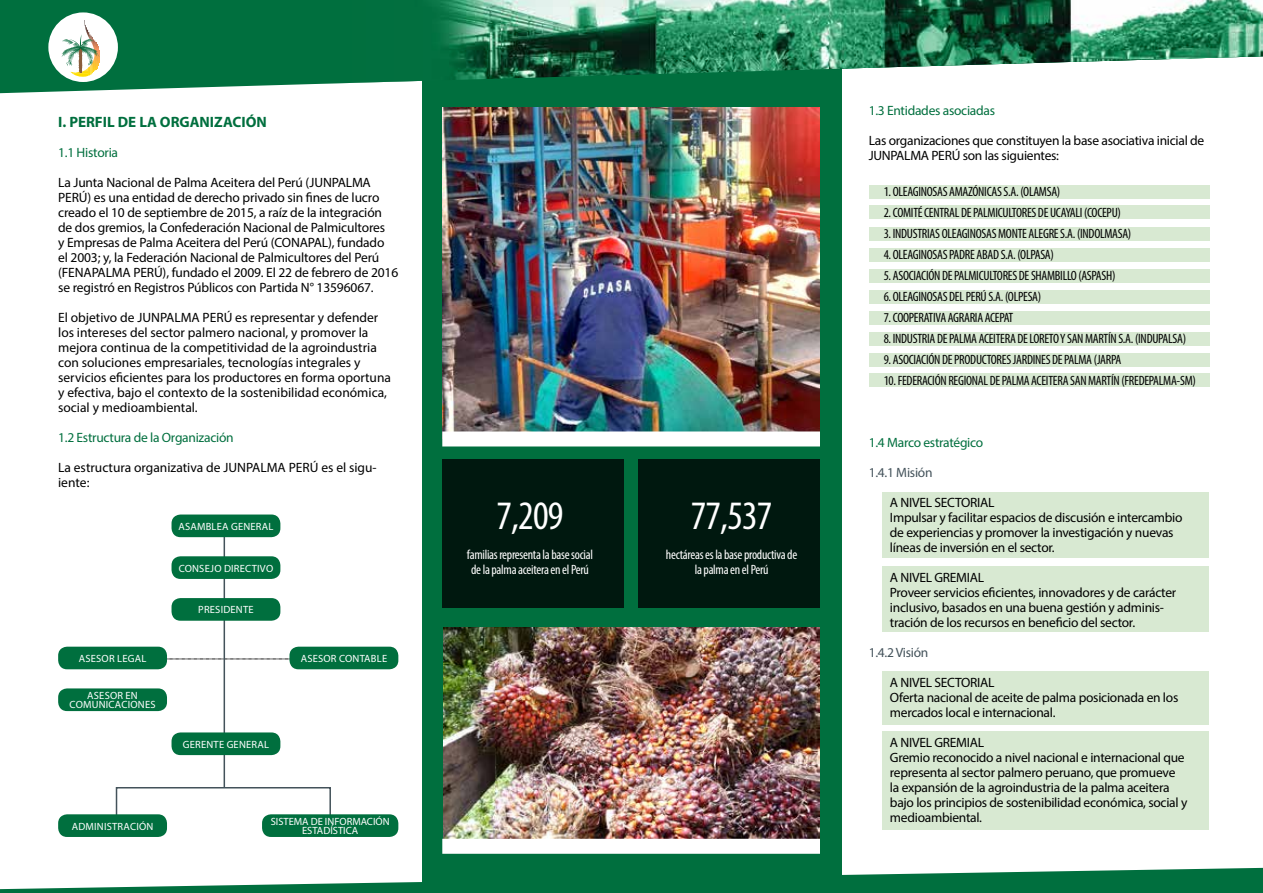
<style>
.page{position:relative;width:1263px;height:893px;background:#fff}
.page>*{position:absolute;margin:0;border:0;box-sizing:border-box;transform-origin:0 0}
.t1{font:condensed 40.5px "Myriad Pro";letter-spacing:-.02em;color:#fff}
.t2{font:700 15px "Myriad Pro";color:#006f3e}
.t3{font:13.5px/15px "Myriad Pro";letter-spacing:-.015em;color:#000}
.t4{font:condensed 13.5px "Myriad Pro";letter-spacing:-.02em;color:#000}
.t5{font:condensed 13.5px/15px "Myriad Pro";letter-spacing:-.02em;color:#fff;text-align:center}
.t6{font:13.5px "Myriad Pro";letter-spacing:-.02em;color:#006f3e}
.t7{font:13.5px "Myriad Pro";letter-spacing:-.02em;color:#43525a}
.t8{font:10.5px "Myriad Pro";letter-spacing:.02em;color:#fff}
</style>
<div class="page">
<div style="left:882px;top:493px;width:326px;height:65px;background:#d8e9d2"></div>
<div style="left:882px;top:566px;width:326px;height:65px;background:#d8e9d2"></div>
<div style="left:882px;top:671px;width:326px;height:54px;background:#d8e9d2"></div>
<div style="left:882px;top:731px;width:326px;height:98px;background:#d8e9d2"></div>
<div style="left:422px;top:1px;width:419px;height:891px;background:#006f3e"></div>
<div style="left:442px;top:459px;width:182px;height:149px;background:#00180f"></div>
<div style="left:638px;top:459px;width:182px;height:149px;background:#00180f"></div>
<div style="left:869px;top:185px;width:340px;height:14px;background:#d8e9d2"></div>
<div style="left:869px;top:205px;width:340px;height:14px;background:#d8e9d2"></div>
<div style="left:869px;top:227px;width:340px;height:14px;background:#d8e9d2"></div>
<div style="left:869px;top:248px;width:340px;height:14px;background:#d8e9d2"></div>
<div style="left:869px;top:269px;width:340px;height:14px;background:#d8e9d2"></div>
<div style="left:869px;top:290px;width:340px;height:14px;background:#d8e9d2"></div>
<div style="left:869px;top:311px;width:340px;height:14px;background:#d8e9d2"></div>
<div style="left:869px;top:332px;width:340px;height:14px;background:#d8e9d2"></div>
<div style="left:869px;top:353px;width:340px;height:14px;background:#d8e9d2"></div>
<div style="left:869px;top:373px;width:340px;height:14px;background:#d8e9d2"></div>
<svg style="left:167px;top:658px;width:122px;height:2px"></svg>
<svg style="left:115px;top:786px;width:216px;height:34px"></svg>
<hr style="left:224px;top:526px;width:1px;height:262px;background:#43525a">
<div style="left:172px;top:514px;width:108px;height:23px;background:#006f3e;border-radius:9px"></div>
<div style="left:172px;top:556px;width:108px;height:23px;background:#006f3e;border-radius:9px"></div>
<div style="left:58px;top:647px;width:109px;height:22px;background:#006f3e;border-radius:9px"></div>
<div style="left:289px;top:647px;width:109px;height:22px;background:#006f3e;border-radius:9px"></div>
<div style="left:172px;top:598px;width:108px;height:23px;background:#006f3e;border-radius:9px"></div>
<div style="left:172px;top:732px;width:108px;height:23px;background:#006f3e;border-radius:9px"></div>
<div style="left:58px;top:688px;width:109px;height:23px;background:#006f3e;border-radius:9px"></div>
<div style="left:58px;top:814px;width:109px;height:23px;background:#006f3e;border-radius:9px"></div>
<div style="left:262px;top:814px;width:136px;height:23px;background:#006f3e;border-radius:9px"></div>
<img style="left:0;top:0;width:1263px;height:93px">
<div style="left:48px;top:12px;width:70px;height:70px;background:#fff;border-radius:50%"></div>
<svg style="left:62px;top:18px;width:38px;height:58px"></svg>
<svg style="left:0;top:868px;width:1263px;height:25px"></svg>
<img style="left:442px;top:108px;width:377px;height:323px">
<img style="left:444px;top:627px;width:375px;height:212px">
<div style="left:442px;top:431px;width:378px;height:15px;background:#fff"></div>
<div style="left:442px;top:839px;width:378px;height:15px;background:#fff"></div>
<p class="t2" style="left:58px;top:112px;width:20px">I. PERFIL</p>
<p class="t2" style="left:118px;top:112px;width:148px">DE LAORGANIZACIÓN</p>
<p class="t6" style="left:58px;top:144px;width:61px">1.1 Historia</p>
<p class="t3" style="left:58px;top:175px;width:342px">La Junta Nacional de Palma Aceitera del Perú (JUNPALMA PERÚ) es una entidad de derecho privado sin fines de lucro creado el 10 de septiembre de 2015, a raíz de la integración de dos gremios, la Confederación Nacional de Palmicultores<br>y Empresas de Palma Aceitera del Perú (CONAPAL), fundado<br>el 2003; y, la Federación Nacional de Palmicultores del Perú (FENAPALMA PERÚ), fundado el 2009. El 22 de febrero de 2016 se registró en Registros Públicos con Partida N° 13596067.</p>
<p class="t3" style="left:58px;top:310px;width:334px">El objetivo de JUNPALMA PERÚ es representar y defender los intereses del sector palmero nacional, y promover la mejora continua de la competitividad de la agroindustria con soluciones empresariales, tecnologías integrales y servicios eficientes para los productores en forma oportuna y efectiva, bajo el contexto de la sostenibilidad económica, social y medioambiental.</p>
<p class="t6" style="left:58px;top:429px;width:177px">1.2 Estructura de la Organización</p>
<p class="t3" style="left:58px;top:460px;width:320px">La estructura organizativa de JUNPALMA PERÚ es el sigu&shy;iente:</p>
<p class="t8" style="left:79px;top:652px;width:14px">Asesor</p>
<p class="t8" style="left:117px;top:652px;width:7px">legal</p>
<p class="t8" style="left:87px;top:689px;width:14px">Asesor</p>
<p class="t8" style="left:126px;top:689px;width:7px">en</p>
<p class="t8" style="left:70px;top:698px;width:8px">comunicaciones</p>
<p class="t8" style="left:178px;top:520px;width:15px">Asam</p>
<p class="t8" style="left:206px;top:520px;width:13px">blea</p>
<p class="t8" style="left:231px;top:520px;width:14px">General</p>
<p class="t8" style="left:179px;top:562px;width:14px">Consejo</p>
<p class="t8" style="left:224px;top:562px;width:14px">directivo</p>
<p class="t8" style="left:198px;top:603px;width:12px">Presi</p>
<p class="t8" style="left:223px;top:603px;width:14px">dente</p>
<p class="t8" style="left:183px;top:738px;width:14px">Gerente</p>
<p class="t8" style="left:227px;top:738px;width:7px">general</p>
<p class="t8" style="left:301px;top:652px;width:14px">Asesor</p>
<p class="t8" style="left:339px;top:652px;width:14px">Conta</p>
<p class="t8" style="left:371px;top:652px;width:12px">ble</p>
<p class="t8" style="left:72px;top:820px;width:21px">Administraci</p>
<p class="t8" style="left:139px;top:820px;width:14px">ón</p>
<p class="t8" style="left:271px;top:815px;width:12px">Sistema</p>
<p class="t8" style="left:311px;top:815px;width:21px">de informaci</p>
<p class="t8" style="left:376px;top:815px;width:14px">ón</p>
<p class="t8" style="left:302px;top:824px;width:7px">esta</p>
<p class="t8" style="left:323px;top:824px;width:16px">dística</p>
<h1 class="t1" style="left:496px;top:491px;width:68px">7,209</h1>
<p class="t5" style="left:467px;top:547px;width:128px">familias representa la base social de la palma aceitera en el Perú</p>
<h1 class="t1" style="left:691px;top:491px;width:83px">77,537</h1>
<p class="t5" style="left:666px;top:547px;width:133px">hectáreas es la base productiva de la palma en el Perú</p>
<p class="t6" style="left:869px;top:102px;width:128px">1.3 Entidades asociadas</p>
<p class="t3" style="left:869px;top:133px;width:337px">Las organizaciones que constituyen la base asociativa inicial de<br>JUNPALMA PERÚ son las siguientes:</p>
<p class="t4" style="left:884px;top:184px;width:178px">1. OLEAGINOSAS AMAZÓNICAS S.A. (OLAMSA)</p>
<p class="t4" style="left:884px;top:205px;width:239px">2. COMITÉ CENTRAL DE PALMICULTORES DE UCAYALI (COCEPU)</p>
<p class="t4" style="left:884px;top:226px;width:249px">3. INDUSTRIAS OLEAGINOSAS MONTE ALEGRE S.A. (INDOLMASA)</p>
<p class="t4" style="left:884px;top:247px;width:172px">4. OLEAGINOSAS PADRE ABAD S.A. (OLPASA)</p>
<p class="t4" style="left:884px;top:268px;width:233px">5. ASOCIACIÓN DE PALMICULTORES DE SHAMBILLO (ASPASH)</p>
<p class="t4" style="left:884px;top:289px;width:159px">6. OLEAGINOSAS DEL PERÚ S.A. (OLPESA)</p>
<p class="t4" style="left:884px;top:310px;width:131px">7. COOPERATIVA AGRARIA ACEPAT</p>
<p class="t4" style="left:884px;top:331px;width:304px">8. INDUSTRIA DE PALMA ACEITERA DE LORETO Y SAN MARTÍN S.A. (INDUPALSA)</p>
<p class="t4" style="left:884px;top:352px;width:239px">9. ASOCIACIÓN DE PRODUCTORES JARDINES DE PALMA (JARPA</p>
<p class="t4" style="left:884px;top:373px;width:314px">10. FEDERACIÓN REGIONAL DE PALMA ACEITERA SAN MARTÍN (FREDEPALMA-SM)</p>
<p class="t6" style="left:869px;top:435px;width:116px">1.4 Marco estratégico</p>
<p class="t7" style="left:869px;top:464px;width:65px">1.4.1 Misión</p>
<p class="t3" style="left:890px;top:495px;width:294px">A NIVEL SECTORIAL<br>Impulsar y facilitar espacios de discusión e intercambio de experiencias y promover la investigación y nuevas líneas de inversión en el sector.</p>
<p class="t3" style="left:890px;top:570px;width:288px">A NIVEL GREMIAL<br>Proveer servicios eficientes, innovadores y de carácter inclusivo, basados en una buena gestión y adminis&shy;tración de los recursos en beneficio del sector.</p>
<p class="t7" style="left:869px;top:644px;width:61px">1.4.2 Visión</p>
<p class="t3" style="left:890px;top:675px;width:290px">A NIVEL SECTORIAL<br>Oferta nacional de aceite de palma posicionada en los mercados local e internacional.</p>
<p class="t3" style="left:890px;top:735px;width:299px">A NIVEL GREMIAL<br>Gremio reconocido a nivel nacional e internacional que representa al sector palmero peruano, que promueve la expansión de la agroindustria de la palma aceitera bajo los principios de sostenibilidad económica, social y medioambiental.</p>
</div>
